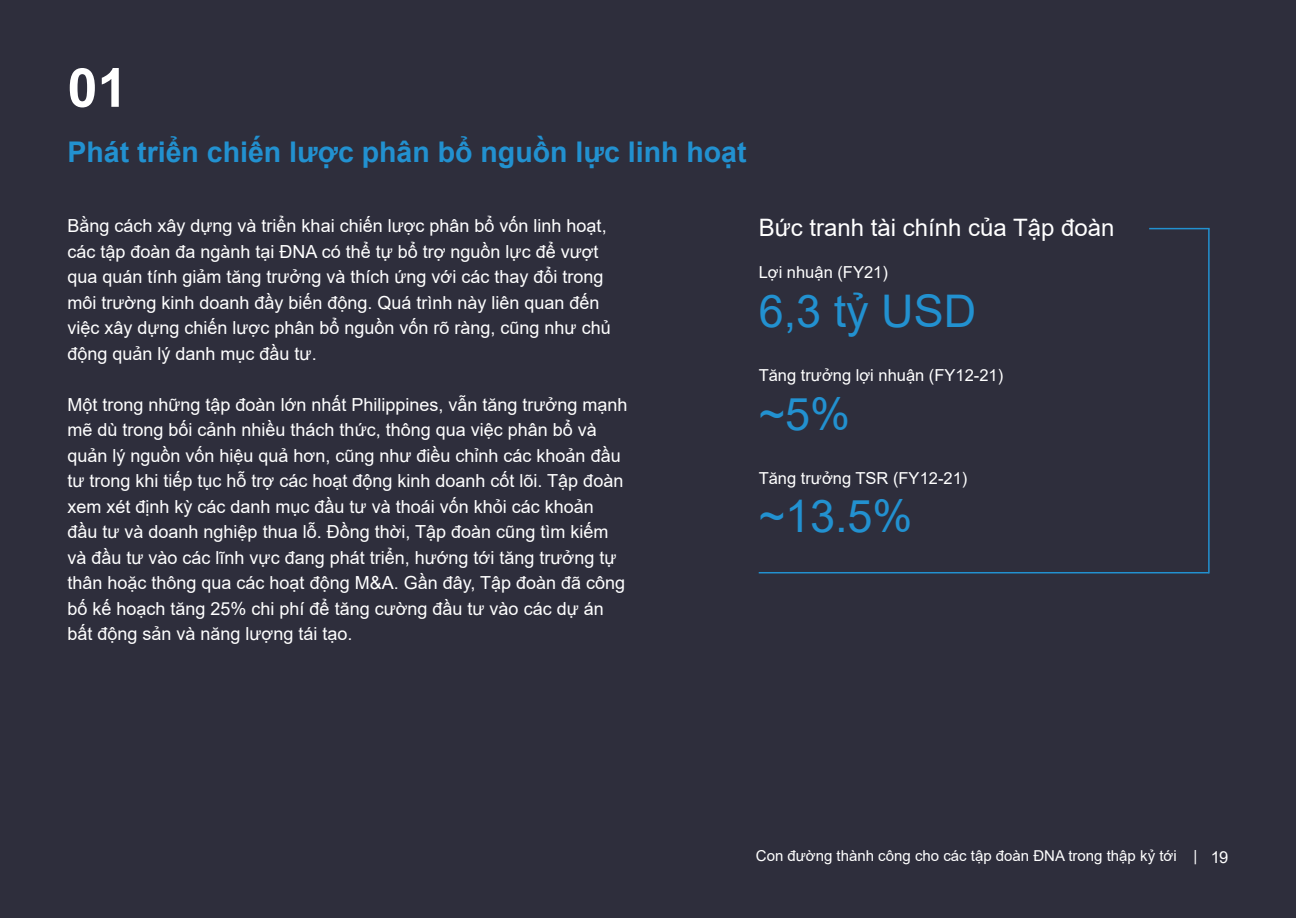
<style>
.page{position:relative;width:1296px;height:918px;background:#2e2e3c}
.page>*{position:absolute;margin:0;border:0;box-sizing:border-box;transform-origin:0 0}
.t1{font:700 54px "Arial";color:#fff}
.t2{font:45px "Arial";color:#2291d0}
.t3{font:700 28.5px "Arial";color:#2291d0}
.t4{font:24px "Arial";color:#fff}
.t5{font:18px/25.5px "Arial";color:#fff}
.t6{font:16.5px "Arial";color:#fff}
.t7{font:15px "Arial";color:#fff}
.s1{font-size:16.5px}
</style>
<div class="page">
<hr style="left:759px;top:572px;width:450px;height:1px;background:#2291d0">
<hr style="left:1208px;top:229px;width:2px;height:344px;background:#2291d0">
<hr style="left:1149px;top:228px;width:61px;height:1px;background:#2291d0">
<h1 class="t1" style="left:68px;top:50px;width:62px">01</h1>
<h3 class="t3" style="left:68px;top:132px;width:681px">Phát triển chiến lược phân bổ nguồn lực linh hoạt</h3>
<p class="t5" style="left:68px;top:213px;width:545px">Bằng cách xây dựng và triển khai chiến lược phân bổ vốn linh hoạt, các tập đoàn đa ngành tại ĐNA có thể tự bổ trợ nguồn lực để vượt qua quán tính giảm tăng trưởng và thích ứng với các thay đổi trong môi trường kinh doanh đầy biến động. Quá trình này liên quan đến việc xây dựng chiến lược phân bổ nguồn vốn rõ ràng, cũng như chủ động quản lý danh mục đầu tư.</p>
<p class="t5" style="left:68px;top:392px;width:561px">Một trong những tập đoàn lớn nhất Philippines, vẫn tăng trưởng mạnh mẽ dù trong bối cảnh nhiều thách thức, thông qua việc phân bổ và quản lý nguồn vốn hiệu quả hơn, cũng như điều chỉnh các khoản đầu tư trong khi tiếp tục hỗ trợ các hoạt động kinh doanh cốt lõi. Tập đoàn xem xét định kỳ các danh mục đầu tư và thoái vốn khỏi các khoản đầu tư và doanh nghiệp thua lỗ. Đồng thời, Tập đoàn cũng tìm kiếm và đầu tư vào các lĩnh vực đang phát triển, hướng tới tăng trưởng tự thân hoặc thông qua các hoạt động M&amp;A. Gần đây, Tập đoàn đã công bố kế hoạch tăng 25% chi phí để tăng cường đầu tư vào các dự án bất động sản và năng lượng tái tạo.</p>
<h3 class="t4" style="left:759px;top:211px;width:357px">Bức tranh tài chính của Tập đoàn</h3>
<p class="t6" style="left:759px;top:261px;width:131px">Lợi nhuận (FY21)</p>
<h2 class="t2" style="left:759px;top:280px;width:219px">6,3 tỷ USD</h2>
<p class="t6" style="left:759px;top:364px;width:246px">Tăng trưởng lợi nhuận (FY12-21)</p>
<h2 class="t2" style="left:759px;top:384px;width:93px">~5%</h2>
<p class="t6" style="left:759px;top:467px;width:210px">Tăng trưởng TSR (FY12-21)</p>
<h2 class="t2" style="left:759px;top:485px;width:155px">~13.5%</h2>
<p class="t7" style="left:756px;top:846px;width:474px">Con đường thành công cho các tập đoàn ĐNA trong thập kỷ tới | <span class="s1">19</span></p>
</div>
